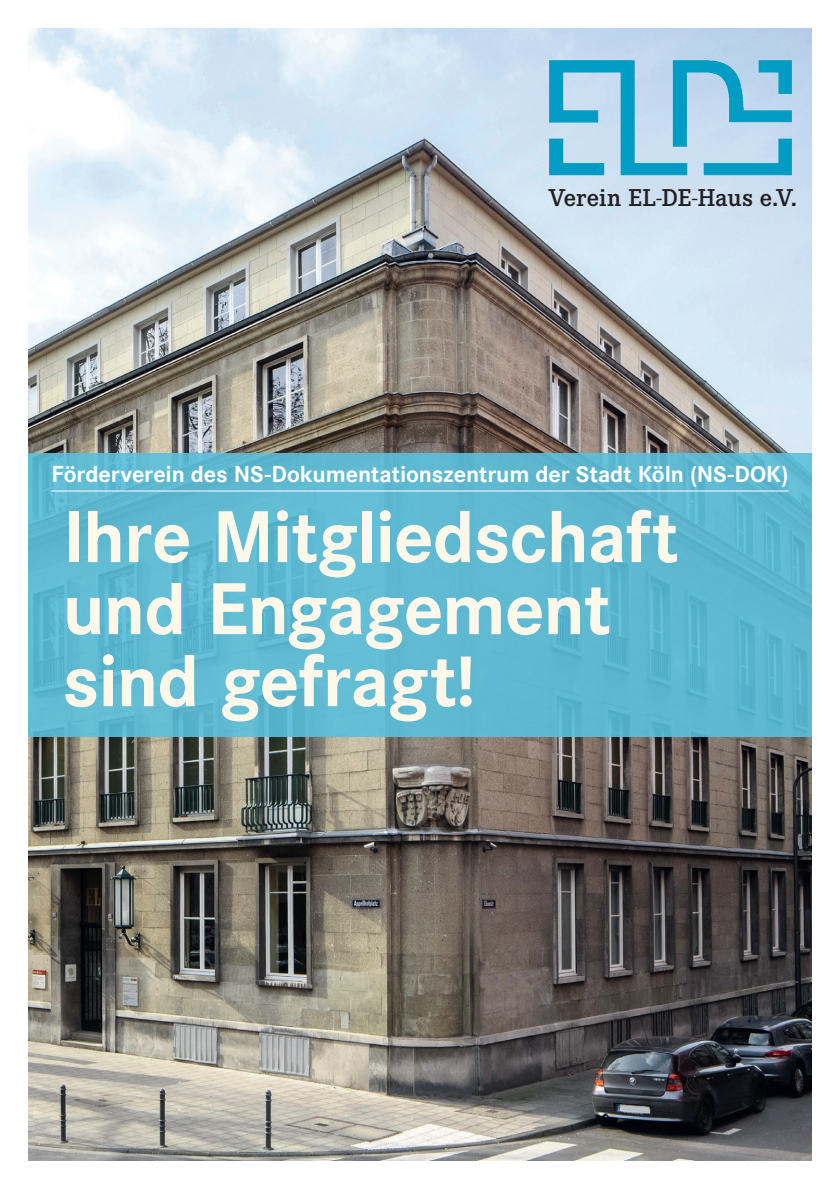
<style>
.page{position:relative;width:840px;height:1191px;background:#fff}
.page>*{position:absolute;margin:0;border:0;box-sizing:border-box;transform-origin:0 0}
.t1{font:700 72px/72px "Corporate SBQ";letter-spacing:-.015em;color:#fef8ea}
.t2{font:700 24px "Corporate S";letter-spacing:-.005em;color:#fff}
.t3{font:500 23.8px "Corporate EBQ";letter-spacing:.01em;color:#231f20}
</style>
<div class="page">
<img style="left:28px;top:28px;width:783px;height:1133px">
<img style="left:539px;top:49px;width:266px;height:132px">
<div style="left:28px;top:454px;width:783px;height:283px;background:#5fb9d1"></div>
<hr style="left:51px;top:490px;width:737px;height:1px;background:#fff">
<p class="t3" style="left:548px;top:183px;width:250px">Verein EL-DE-Haus e.V.</p>
<p class="t2" style="left:51px;top:460px;width:738px">Förderverein des NS-Dokumentationszentrum der Stadt Köln (NS-DOK)</p>
<h1 class="t1" style="left:62px;top:502px;width:617px">Ihre Mitgliedschaft und Engagement sind gefragt!</h1>
</div>
